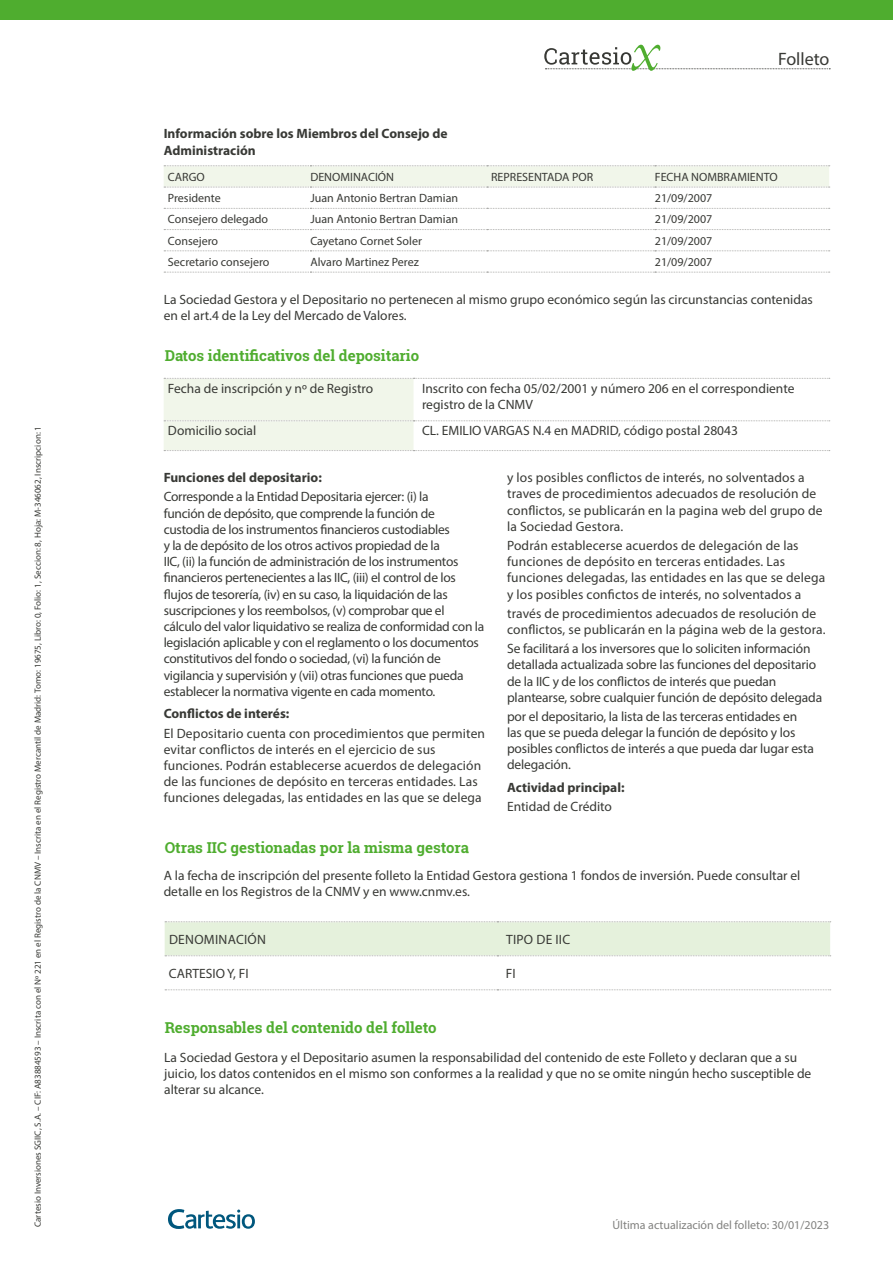
<style>
.page{position:relative;width:893px;height:1263px;background:#fff}
.page>*{position:absolute;margin:0;border:0;box-sizing:border-box;transform-origin:0 0}
.t1{font:18px "Myriad Pro";color:#383935}
._1er_nivel{font:700 15px "Roboto Slab";color:#4fad2f}
.texto{font:13.5px/16.2px "Myriad Pro";color:#383935}
.texto-2{font:13.5px/16.2px "Myriad Pro";letter-spacing:-.02em;color:#383935}
._2o_nivel{font:700 13.5px/16.2px "Myriad Pro";color:#383935}
.texto-3{font:13.5px "Myriad Pro";letter-spacing:.02em;color:#383935}
.t2{font:12px "Myriad Pro";color:#383935}
.t3{font:12px "Myriad Pro";color:#828280}
.t4{font:9px "Myriad Pro";color:#383935}
</style>
<div class="page">
<svg style="left:168px;top:1209px;width:87px;height:20px"></svg>
<div style="left:0;top:0;width:893px;height:19px;background:#4fad2f"></div>
<svg style="left:544px;top:45px;width:286px;height:26px"></svg>
<svg style="left:164px;top:378px;width:666px;height:73px"></svg>
<svg style="left:164px;top:165px;width:666px;height:23px;background:#eff3e8"></svg>
<svg style="left:164px;top:208px;width:666px;height:1px"></svg>
<svg style="left:164px;top:229px;width:666px;height:1px"></svg>
<svg style="left:164px;top:250px;width:666px;height:1px"></svg>
<svg style="left:164px;top:272px;width:666px;height:1px"></svg>
<div style="left:165px;top:921px;width:666px;height:35px;background:#e5f1dc"></div>
<svg style="left:165px;top:989px;width:666px;height:1px"></svg>
<p class="t4" style="left:32px;top:1227px;width:802px;rotate:-90deg">Cartesio Inversiones SGIIC, S.A. – CIF: A83884593 – Inscrita con el Nº 221 en el Registro de la CNMV – Inscrita en el Registro Mercantil de Madrid: Tomo: 19675, Libro: 0, Folio: 1, Seccion: 8, Hoja: M-346062, Inscripcion: 1</p>
<p class="_2o_nivel" style="left:164px;top:125px;width:285px">Información sobre los Miembros del Consejo de<br>Administración</p>
<h1 class="t1" style="left:778px;top:48px;width:53px">Folleto</h1>
<p class="t2" style="left:168px;top:169px;width:38px">CARGO</p>
<p class="t2" style="left:310px;top:169px;width:85px">DENOMINACIÓN</p>
<p class="t2" style="left:491px;top:169px;width:104px">REPRESENTADA POR</p>
<p class="t2" style="left:655px;top:169px;width:124px">FECHA NOMBRAMIENTO</p>
<p class="t2" style="left:168px;top:191px;width:54px">Presidente</p>
<p class="t2" style="left:310px;top:191px;width:149px">Juan Antonio Bertran Damian</p>
<p class="t2" style="left:655px;top:191px;width:59px">21/09/2007</p>
<p class="t2" style="left:168px;top:212px;width:102px">Consejero delegado</p>
<p class="t2" style="left:310px;top:212px;width:149px">Juan Antonio Bertran Damian</p>
<p class="t2" style="left:655px;top:212px;width:59px">21/09/2007</p>
<p class="t2" style="left:168px;top:233px;width:52px">Consejero</p>
<p class="t2" style="left:310px;top:233px;width:113px">Cayetano Cornet Soler</p>
<p class="t2" style="left:655px;top:233px;width:59px">21/09/2007</p>
<p class="t2" style="left:168px;top:255px;width:103px">Secretario consejero</p>
<p class="t2" style="left:310px;top:255px;width:110px">Alvaro Martinez Perez</p>
<p class="t2" style="left:655px;top:255px;width:59px">21/09/2007</p>
<p class="texto" style="left:164px;top:291px;width:651px">La Sociedad Gestora y el Depositario no pertenecen al mismo grupo económico según las circunstancias contenidas en el art.4 de la Ley del Mercado de Valores.</p>
<p class="_1er_nivel" style="left:165px;top:345px;width:256px">Datos identificativos del depositario</p>
<p class="texto" style="left:168px;top:380px;width:207px">Fecha de inscripción y nº de Registro</p>
<p class="texto" style="left:422px;top:380px;width:374px">Inscrito con fecha 05/02/2001 y número 206 en el correspondiente registro de la CNMV</p>
<p class="texto" style="left:168px;top:422px;width:90px">Domicilio social</p>
<p class="texto" style="left:422px;top:422px;width:317px">CL. EMILIO VARGAS N.4 en MADRID, código postal 28043</p>
<p class="_2o_nivel" style="left:164px;top:469px;width:160px">Funciones del depositario:</p>
<p class="texto-2" style="left:164px;top:488px;width:322px">Corresponde a la Entidad Depositaria ejercer: (i) la<br>función de depósito, que comprende la función de<br>custodia de los instrumentos financieros custodiables<br>y la de depósito de los otros activos propiedad de la<br>IIC, (ii) la función de administración de los instrumentos financieros pertenecientes a las IIC, (iii) el control de los flujos de tesorería, (iv) en su caso, la liquidación de las suscripciones y los reembolsos, (v) comprobar que el cálculo del valor liquidativo se realiza de conformidad con la legislación aplicable y con el reglamento o los documentos constitutivos del fondo o sociedad, (vi) la función de vigilancia y supervisión y (vii) otras funciones que pueda establecer la normativa vigente en cada momento.</p>
<p class="_2o_nivel" style="left:164px;top:705px;width:127px">Conflictos de interés:</p>
<p class="texto" style="left:164px;top:725px;width:323px">El Depositario cuenta con procedimientos que permiten evitar conflictos de interés en el ejercicio de sus funciones. Podrán establecerse acuerdos de delegación de las funciones de depósito en terceras entidades. Las funciones delegadas, las entidades en las que se delega</p>
<p class="_1er_nivel" style="left:165px;top:837px;width:306px">Otras IIC gestionadas por la misma gestora</p>
<p class="texto" style="left:507px;top:469px;width:317px">y los posibles conflictos de interés, no solventados a traves de procedimientos adecuados de resolución de conflictos, se publicarán en la pagina web del grupo de la Sociedad Gestora.</p>
<p class="texto" style="left:507px;top:537px;width:320px">Podrán establecerse acuerdos de delegación de las funciones de depósito en terceras entidades. Las funciones delegadas, las entidades en las que se delega y los posibles confictos de interés, no solventados a</p>
<p class="texto" style="left:507px;top:605px;width:320px">través de procedimientos adecuados de resolución de conflictos, se publicarán en la página web de la gestora.</p>
<p class="texto" style="left:507px;top:640px;width:317px">Se facilitará a los inversores que lo soliciten información detallada actualizada sobre las funciones del depositario de la IIC y de los conflictos de interés que puedan plantearse, sobre cualquier función de depósito delegada</p>
<p class="texto" style="left:507px;top:708px;width:308px">por el depositario, la lista de las terceras entidades en las que se pueda delegar la función de depósito y los posibles conflictos de interés a que pueda dar lugar esta delegación.</p>
<p class="_2o_nivel" style="left:507px;top:779px;width:119px">Actividad principal:</p>
<p class="texto" style="left:507px;top:798px;width:106px">Entidad de Crédito</p>
<p class="texto" style="left:164px;top:867px;width:638px">A la fecha de inscripción del presente folleto la Entidad Gestora gestiona 1 fondos de inversión. Puede consultar el detalle en los Registros de la CNMV y en www.cnmv.es.</p>
<p class="texto-3" style="left:169px;top:931px;width:99px">DENOMINACIÓN</p>
<p class="texto-3" style="left:506px;top:931px;width:66px">TIPO DE IIC</p>
<p class="texto" style="left:169px;top:965px;width:81px">CARTESIO Y, FI</p>
<p class="texto" style="left:506px;top:965px;width:11px">FI</p>
<p class="_1er_nivel" style="left:165px;top:1017px;width:274px">Responsables del contenido del folleto</p>
<p class="texto" style="left:164px;top:1049px;width:649px">La Sociedad Gestora y el Depositario asumen la responsabilidad del contenido de este Folleto y declaran que a su juicio, los datos contenidos en el mismo son conformes a la realidad y que no se omite ningún hecho susceptible de alterar su alcance.</p>
<p class="t3" style="left:612px;top:1217px;width:218px">Última actualización del folleto: 30/01/2023</p>
</div>
